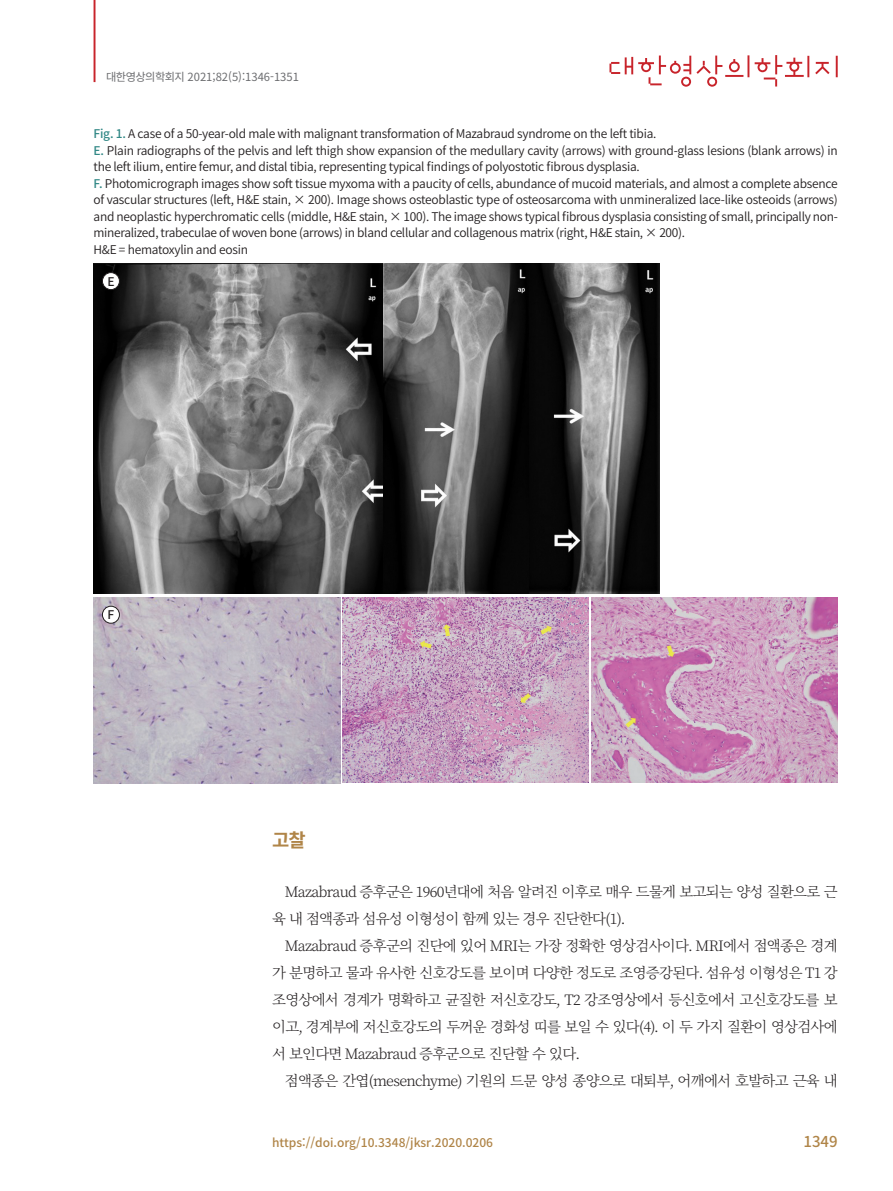
<style>
.page{position:relative;width:893px;height:1191px;background:#fff}
.page>*{position:absolute;margin:0;border:0;box-sizing:border-box;transform-origin:0 0}
.t1{font:700 18.75px "Noto Sans CJ Kkr";color:#b08548}
.t2{font:500 15px "Noto Sans CJ Kkr";color:#b08548}
.t3{font:300 14.4px/27px "Noto Serif CJ Kkr";letter-spacing:-.05em;color:#231f20}
.t4{font:600 12px/16.5px "Noto Sans CJ Kkr";letter-spacing:-.02em;color:#231f20}
.t5{font:500 12px "Noto Sans CJ Kkr";color:#b08548}
.t6{font:500 12px "Noto Sans CJ Kkr";color:#231f20}
.t7{font:11.25px "Noto Sans CJ Kkr";color:#6c6d70}
.s1{font-weight:500;color:#328886}
</style>
<div class="page">
<hr style="left:94px;top:0;width:1px;height:82px;background:#c8242b">
<svg style="left:609px;top:55px;width:229px;height:32px"></svg>
<img style="left:93px;top:264px;width:566px;height:329px">
<img style="left:93px;top:598px;width:247px;height:185px">
<img style="left:342px;top:598px;width:247px;height:185px">
<img style="left:591px;top:598px;width:247px;height:185px">
<div style="left:102px;top:272px;width:17px;height:18px;background:#fff;border-radius:50%"></div>
<div style="left:102px;top:272px;width:18px;height:18px;border:1px solid #231f20;border-radius:50%"></div>
<div style="left:102px;top:606px;width:17px;height:17px;background:#fff;border-radius:50%"></div>
<div style="left:102px;top:606px;width:18px;height:17px;border:1px solid #231f20;border-radius:50%"></div>
<p class="t7" style="left:106px;top:70px;width:194px">대한영상의학회지 2021;82(5):1346-1351</p>
<p class="t4" style="left:94px;top:126px;width:746px"><span class="s1">Fig. 1.</span> A case of a 50-year-old male with malignant transformation of Mazabraud syndrome on the left tibia.<br><span class="s1">E.</span> Plain radiographs of the pelvis and left thigh show expansion of the medullary cavity (arrows) with ground-glass lesions (blank arrows) in the left ilium, entire femur, and distal tibia, representing typical findings of polyostotic fibrous dysplasia.<br><span class="s1">F.</span> Photomicrograph images show soft tissue myxoma with a paucity of cells, abundance of mucoid materials, and almost a complete absence of vascular structures (left, H&amp;E stain, × 200). Image shows osteoblastic type of osteosarcoma with unmineralized lace-like osteoids (arrows) and neoplastic hyperchromatic cells (middle, H&amp;E stain, × 100). The image shows typical fibrous dysplasia consisting of small, principally non&shy;mineralized, trabeculae of woven bone (arrows) in bland cellular and collagenous matrix (right, H&amp;E stain, × 200).<br>H&amp;E = hematoxylin and eosin</p>
<p class="t6" style="left:107px;top:274px;width:9px">E</p>
<p class="t6" style="left:108px;top:608px;width:8px">F</p>
<h1 class="t1" style="left:272px;top:829px;width:35px">고찰</h1>
<p class="t3" style="left:272px;top:878px;width:567px;text-indent:13px">Mazabraud 증후군은 1960년대에 처음 알려진 이후로 매우 드물게 보고되는 양성 질환으로 근 육 내 점액종과 섬유성 이형성이 함께 있는 경우 진단한다(1).</p>
<p class="t3" style="left:272px;top:932px;width:567px;text-align:justify;text-indent:13px">Mazabraud 증후군의 진단에 있어 MRI는 가장 정확한 영상검사이다. MRI에서 점액종은 경계 가 분명하고 물과 유사한 신호강도를 보이며 다양한 정도로 조영증강된다. 섬유성 이형성은 T1 강 조영상에서 경계가 명확하고 균질한 저신호강도, T2 강조영상에서 등신호에서 고신호강도를 보 이고, 경계부에 저신호강도의 두꺼운 경화성 띠를 보일 수 있다(4). 이 두 가지 질환이 영상검사에 서 보인다면 Mazabraud 증후군으로 진단할 수 있다.</p>
<p class="t3" style="left:285px;top:1067px;width:554px">점액종은 간엽(mesenchyme) 기원의 드문 양성 종양으로 대퇴부, 어깨에서 호발하고 근육 내</p>
<p class="t5" style="left:272px;top:1135px;width:222px">https://doi.org/10.3348/jksr.2020.0206</p>
<p class="t2" style="left:803px;top:1132px;width:36px">1349</p>
</div>
